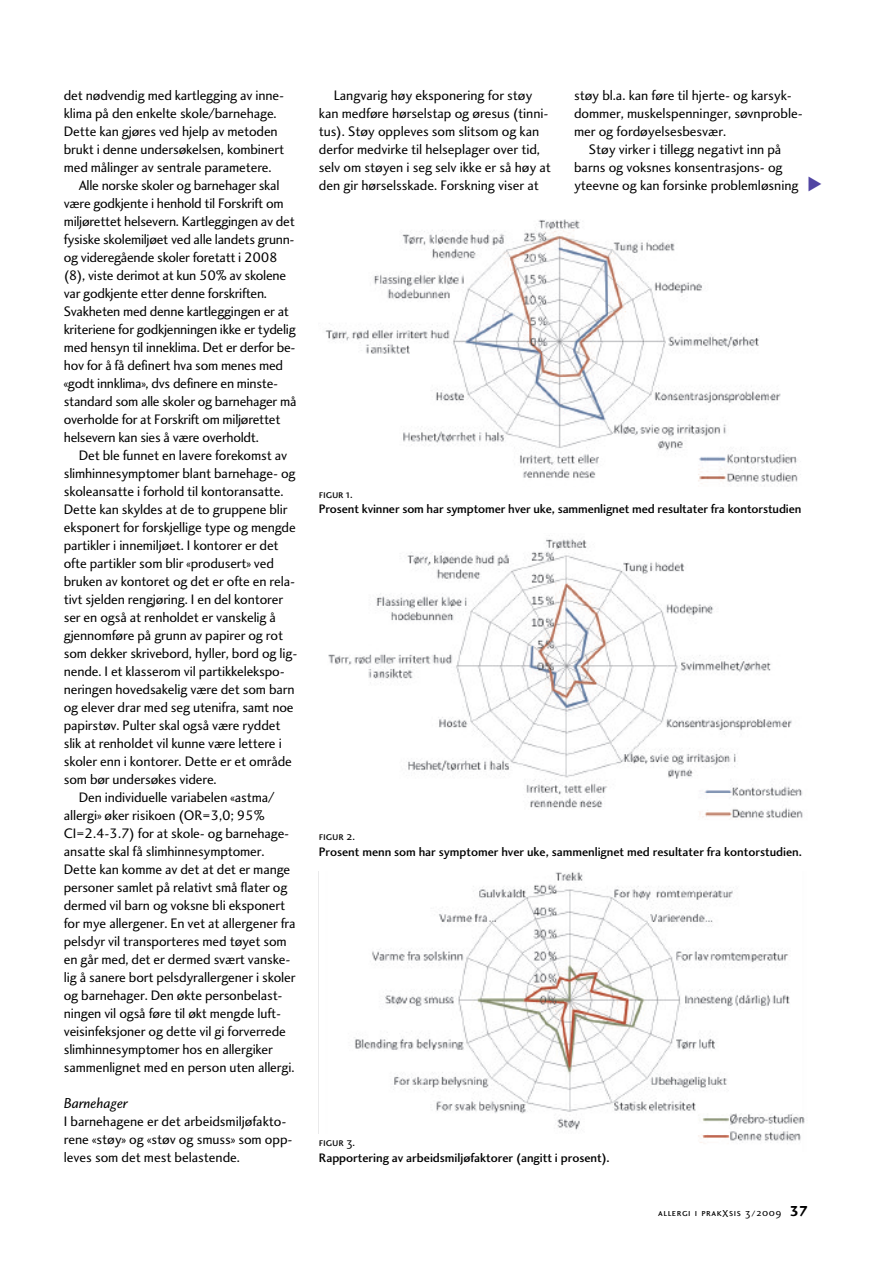
<style>
.page{position:relative;width:893px;height:1263px;background:#fff}
.page>*{position:absolute;margin:0;border:0;box-sizing:border-box;transform-origin:0 0}
.t1{font:15px "Charlotte Sans Book Italic Plain";letter-spacing:-.005em;color:#000}
.t2{font:14.25px/18px "Charlotte Sans Book Plain";letter-spacing:-.01em;color:#000}
.t3{font:12.75px "Charlotte Sans Medium Plain";letter-spacing:-.005em;color:#000}
.t4{font:12px "Charlotte Sans Small Caps Plain";letter-spacing:-.005em;color:#000}
.t5{font:11.85px "Times New Roman PS Bold MT+T42+WTBZLC";letter-spacing:.01em;color:#000}
.t6{font:10.5px "Charlotte Sans Small Caps Plain";letter-spacing:.06em;color:#000}
.s1{font-family:"Charlotte Sans Bold Plain";font-size:15px}
</style>
<div class="page">
<img style="left:325px;top:219px;width:476px;height:266px">
<img style="left:354px;top:872px;width:451px;height:272px">
<img style="left:328px;top:539px;width:475px;height:281px">
<div style="left:310px;top:1134px;width:343px;height:37px;background:#fff"></div>
<p class="t2" style="left:64px;top:88px;width:222px">det nødvendig med kartlegging av inne-</p>
<p class="t2" style="left:64px;top:106px;width:214px">klima på den enkelte skole/barnehage.</p>
<p class="t2" style="left:64px;top:124px;width:215px">Dette kan gjøres ved hjelp av metoden</p>
<p class="t2" style="left:64px;top:142px;width:222px">brukt i denne undersøkelsen, kombinert</p>
<p class="t2" style="left:64px;top:160px;width:209px">med målinger av sentrale parametere.</p>
<p class="t2" style="left:79px;top:178px;width:202px">Alle norske skoler og barnehager skal</p>
<p class="t2" style="left:64px;top:196px;width:221px">være godkjente i henhold til Forskrift om</p>
<p class="t2" style="left:64px;top:214px;width:232px">miljørettet helsevern. Kartleggingen av det</p>
<p class="t2" style="left:64px;top:232px;width:232px">fysiske skolemiljøet ved alle landets grunn-</p>
<p class="t2" style="left:64px;top:250px;width:216px">og videregående skoler foretatt i 2008</p>
<p class="t2" style="left:64px;top:268px;width:224px">(8), viste derimot at kun 50% av skolene</p>
<p class="t2" style="left:64px;top:286px;width:205px">var godkjente etter denne forskriften.</p>
<p class="t2" style="left:64px;top:304px;width:227px">Svakheten med denne kartleggingen er at</p>
<p class="t2" style="left:64px;top:322px;width:233px">kriteriene for godkjenningen ikke er tydelig</p>
<p class="t2" style="left:64px;top:340px;width:233px">med hensyn til inneklima. Det er derfor be-</p>
<p class="t2" style="left:64px;top:358px;width:221px">hov for å få definert hva som menes med</p>
<p class="t2" style="left:64px;top:376px;width:216px">«godt innklima», dvs definere en minste-</p>
<p class="t2" style="left:64px;top:394px;width:234px">standard som alle skoler og barnehager må</p>
<p class="t2" style="left:64px;top:412px;width:218px">overholde for at Forskrift om miljørettet</p>
<p class="t2" style="left:64px;top:430px;width:196px">helsevern kan sies å være overholdt.</p>
<p class="t2" style="left:79px;top:448px;width:210px">Det ble funnet en lavere forekomst av</p>
<p class="t2" style="left:64px;top:466px;width:233px">slimhinnesymptomer blant barnehage- og</p>
<p class="t2" style="left:64px;top:484px;width:221px">skoleansatte i forhold til kontoransatte.</p>
<p class="t2" style="left:64px;top:502px;width:225px">Dette kan skyldes at de to gruppene blir</p>
<p class="t2" style="left:64px;top:520px;width:233px">eksponert for forskjellige type og mengde</p>
<p class="t2" style="left:64px;top:538px;width:216px">partikler i innemiljøet. I kontorer er det</p>
<p class="t2" style="left:64px;top:556px;width:212px">ofte partikler som blir «produsert» ved</p>
<p class="t2" style="left:64px;top:574px;width:233px">bruken av kontoret og det er ofte en rela-</p>
<p class="t2" style="left:64px;top:592px;width:221px">tivt sjelden rengjøring. I en del kontorer</p>
<p class="t2" style="left:64px;top:610px;width:214px">ser en også at renholdet er vanskelig å</p>
<p class="t2" style="left:64px;top:628px;width:221px">gjennomføre på grunn av papirer og rot</p>
<p class="t2" style="left:64px;top:646px;width:235px">som dekker skrivebord, hyller, bord og lig-</p>
<p class="t2" style="left:64px;top:664px;width:223px">nende. I et klasserom vil partikkelekspo-</p>
<p class="t2" style="left:64px;top:682px;width:232px">neringen hovedsakelig være det som barn</p>
<p class="t2" style="left:64px;top:700px;width:231px">og elever drar med seg utenifra, samt noe</p>
<p class="t2" style="left:64px;top:718px;width:218px">papirstøv. Pulter skal også være ryddet</p>
<p class="t2" style="left:64px;top:736px;width:219px">slik at renholdet vil kunne være lettere i</p>
<p class="t2" style="left:64px;top:754px;width:230px">skoler enn i kontorer. Dette er et område</p>
<p class="t2" style="left:64px;top:772px;width:154px">som bør undersøkes videre.</p>
<p class="t2" style="left:79px;top:790px;width:197px">Den individuelle variabelen «astma/</p>
<p class="t2" style="left:64px;top:808px;width:203px">allergi» øker risikoen (OR=3,0; 95%</p>
<p class="t2" style="left:64px;top:826px;width:227px">CI=2.4-3.7) for at skole- og barnehage-</p>
<p class="t2" style="left:64px;top:844px;width:202px">ansatte skal få slimhinnesymptomer.</p>
<p class="t2" style="left:64px;top:862px;width:228px">Dette kan komme av det at det er mange</p>
<p class="t2" style="left:64px;top:880px;width:225px">personer samlet på relativt små flater og</p>
<p class="t2" style="left:64px;top:898px;width:223px">dermed vil barn og voksne bli eksponert</p>
<p class="t2" style="left:64px;top:916px;width:233px">for mye allergener. En vet at allergener fra</p>
<p class="t2" style="left:64px;top:934px;width:224px">pelsdyr vil transporteres med tøyet som</p>
<p class="t2" style="left:64px;top:952px;width:228px">en går med, det er dermed svært vanske-</p>
<p class="t2" style="left:64px;top:970px;width:233px">lig å sanere bort pelsdyrallergener i skoler</p>
<p class="t2" style="left:64px;top:988px;width:220px">og barnehager. Den økte personbelast-</p>
<p class="t2" style="left:64px;top:1006px;width:219px">ningen vil også føre til økt mengde luft-</p>
<p class="t2" style="left:64px;top:1024px;width:224px">veisinfeksjoner og dette vil gi forverrede</p>
<p class="t2" style="left:64px;top:1042px;width:211px">slimhinnesymptomer hos en allergiker</p>
<p class="t2" style="left:64px;top:1060px;width:232px">sammenlignet med en person uten allergi.</p>
<p class="t1" style="left:64px;top:1097px;width:65px">Barnehager</p>
<p class="t2" style="left:64px;top:1114px;width:230px">I barnehagene er det arbeidsmiljøfakto&shy;rene «støy» og «støv og smuss» som opp&shy;leves som det mest belastende.</p>
<p class="t2" style="left:319px;top:88px;width:234px;text-indent:15px">Langvarig høy eksponering for støy kan medføre hørselstap og øresus (tinni&shy;tus). Støy oppleves som slitsom og kan derfor medvirke til helseplager over tid, selv om støyen i seg selv ikke er så høy at den gir hørselsskade. Forskning viser at</p>
<p class="t2" style="left:574px;top:88px;width:219px">støy bl.a. kan føre til hjerte- og karsyk-</p>
<p class="t2" style="left:574px;top:106px;width:230px">dommer, muskelspenninger, søvnproble-</p>
<p class="t2" style="left:574px;top:124px;width:154px">mer og fordøyelsesbesvær.</p>
<p class="t2" style="left:589px;top:142px;width:194px">Støy virker i tillegg negativt inn på</p>
<p class="t2" style="left:574px;top:160px;width:210px">barns og voksnes konsentrasjons- og</p>
<p class="t2" style="left:574px;top:178px;width:226px">yteevne og kan forsinke problemløsning</p>
<p class="t4" style="left:319px;top:490px;width:35px">figur 1.</p>
<p class="t3" style="left:319px;top:504px;width:484px">Prosent kvinner som har symptomer hver uke, sammenlignet med resultater fra kontorstudien</p>
<p class="t4" style="left:319px;top:832px;width:38px">figur 2.</p>
<p class="t3" style="left:319px;top:847px;width:485px">Prosent menn som har symptomer hver uke, sammenlignet med resultater fra kontorstudien.</p>
<p class="t4" style="left:319px;top:1138px;width:38px">figur 3.</p>
<p class="t3" style="left:319px;top:1153px;width:292px">Rapportering av arbeidsmiljøfaktorer (angitt i prosent).</p>
<p class="t5" style="left:316px;top:1154px;width:331px">Figur 3. Rapportering av arbeidsmiljøfaktorer (angitt i prosent)</p>
<p class="t6" style="left:658px;top:1209px;width:151px">allergi i prakXsis 3/2009 <span class="s1">37</span></p>
</div>
